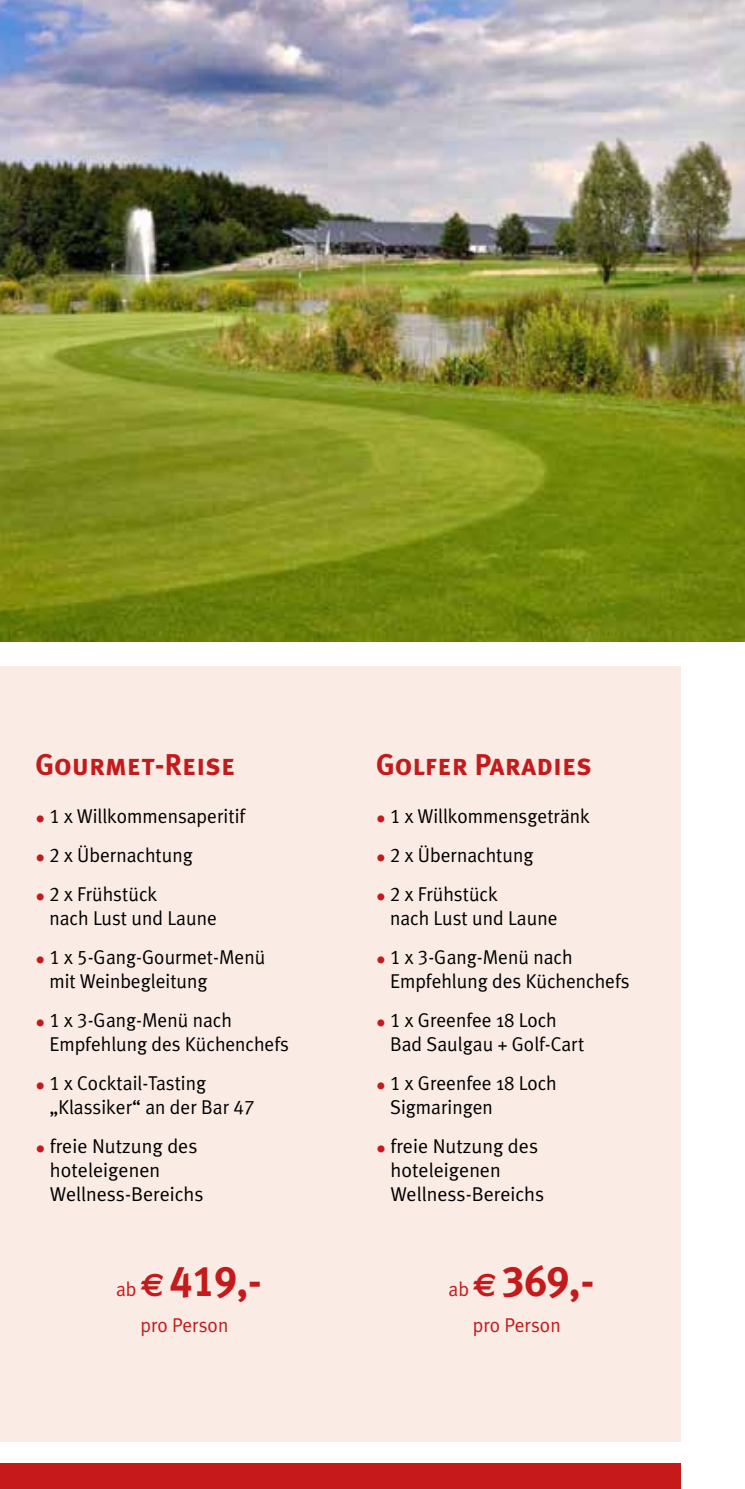
<style>
.page{position:relative;width:745px;height:1489px;background:#fff}
.page>*{position:absolute;margin:0;border:0;box-sizing:border-box;transform-origin:0 0}
.t1{font:43px "Meta Plus Bold Caps";color:#c51a1b}
.t2{font:30px "Meta Plus Bold Caps";color:#c51a1b}
.t3{font:20px/24px "Meta Plus Normal";color:#000}
.t4{font:20px "Meta Plus Normal";color:#c51a1b}
.s1{color:#c51a1b}
.s2{font-family:"Meta Plus Normal Caps"}
.s3{font-family:"Meta Plus Normal";font-size:20px}
.s4{font-family:"Euro Sans";font-weight:700;font-size:32.5px}
.s5{font-family:"Meta Plus";font-weight:700}
</style>
<div class="page">
<div style="left:0;top:1463px;width:680px;height:25px;background:#c51a1b"></div>
<div style="left:0;top:666px;width:680px;height:775px;background:#faebe4"></div>
<img style="left:0;top:0;width:744px;height:641px">
<h2 class="t2" style="left:35px;top:747px;width:201px">Gourmet-Reise</h2>
<p class="t3" style="left:35px;top:803px;width:211px"><span class="s1">•</span> <span class="s2">1</span> x Willkommensaperitif</p>
<p class="t3" style="left:35px;top:842px;width:159px"><span class="s1">•</span> <span class="s2">2</span> x Übernachtung</p>
<p class="t3" style="left:49px;top:881px;width:169px;text-indent:-14px"><span class="s1">•</span> <span class="s2">2</span> x Frühstück<br>nach Lust und Laune</p>
<p class="t3" style="left:49px;top:944px;width:217px;text-indent:-14px"><span class="s1">•</span> <span class="s2">1</span> x <span class="s2">5</span>-Gang-Gourmet-Menü mit Weinbegleitung</p>
<p class="t3" style="left:49px;top:1007px;width:241px;text-indent:-14px"><span class="s1">•</span> <span class="s2">1</span> x <span class="s2">3</span>-Gang-Menü nach<br>Empfehlung des Küchenchefs</p>
<p class="t3" style="left:49px;top:1070px;width:206px;text-indent:-14px"><span class="s1">•</span> <span class="s2">1</span> x Cocktail-Tasting „Klassiker“ an der Bar <span class="s2">47</span></p>
<p class="t3" style="left:50px;top:1133px;width:155px;text-indent:-14px"><span class="s1">•</span> freie Nutzung des hoteleigenen<br>Wellness-Bereichs</p>
<h2 class="t2" style="left:376px;top:747px;width:217px">Golfer Paradies</h2>
<p class="t3" style="left:376px;top:803px;width:215px"><span class="s1">•</span> <span class="s2">1</span> x Willkommensgetränk</p>
<p class="t3" style="left:376px;top:842px;width:159px"><span class="s1">•</span> <span class="s2">2</span> x Übernachtung</p>
<p class="t3" style="left:390px;top:881px;width:169px;text-indent:-14px"><span class="s1">•</span> <span class="s2">2</span> x Frühstück<br>nach Lust und Laune</p>
<p class="t3" style="left:390px;top:944px;width:241px;text-indent:-14px"><span class="s1">•</span> <span class="s2">1</span> x <span class="s2">3</span>-Gang-Menü nach<br>Empfehlung des Küchenchefs</p>
<p class="t3" style="left:390px;top:1007px;width:196px;text-indent:-14px"><span class="s1">•</span> <span class="s2">1</span> x Greenfee 18 Loch<br>Bad Saulgau + Golf-Cart</p>
<p class="t3" style="left:390px;top:1070px;width:168px;text-indent:-14px"><span class="s1">•</span> <span class="s2">1</span> x Greenfee 18 Loch<br>Sigmaringen</p>
<p class="t3" style="left:390px;top:1133px;width:155px;text-indent:-15px"><span class="s1">•</span> freie Nutzung des hoteleigenen<br>Wellness-Bereichs</p>
<h1 class="t1" style="left:116px;top:1255px;width:147px"><span class="s3">ab</span> <span class="s4">f</span> 419,-</h1>
<h1 class="t1" style="left:448px;top:1255px;width:147px"><span class="s3">ab</span> <span class="s4">f</span> 369<span class="s5">,</span>-</h1>
<p class="t4" style="left:140px;top:1313px;width:89px">pro Person</p>
<p class="t4" style="left:472px;top:1313px;width:89px">pro Person</p>
</div>
